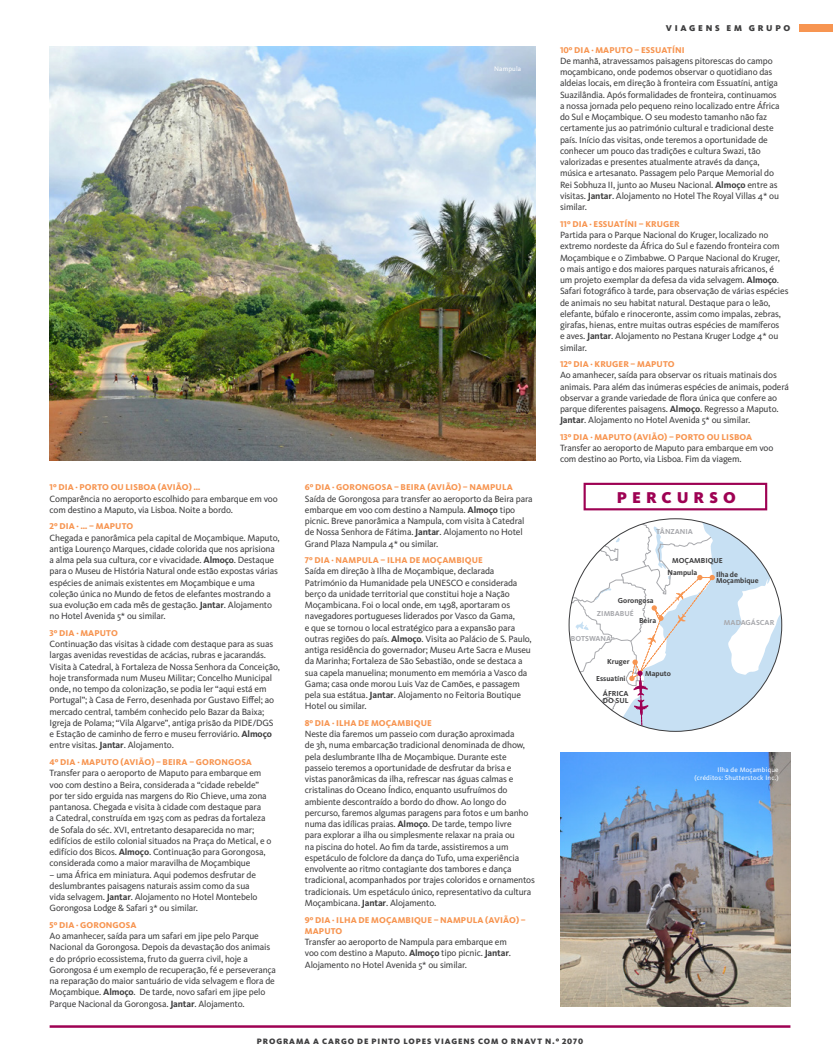
<style>
.page{position:relative;width:833px;height:1063px;background:#fff}
.page>*{position:absolute;margin:0;border:0;box-sizing:border-box;transform-origin:0 0}
.Percurso_Titulo{font:900 16.25px "Kievit OT";letter-spacing:.31em;color:#9e0153}
.Programa_Texto{font:9.38px/11.2px "Kievit OT";letter-spacing:-.015em;color:#3e3e3f}
.Programa_Dias{font:800 8.75px/11.2px "Kievit OT";letter-spacing:.01em;color:#f79551}
.t1{font:900 8.75px "Kievit OT";letter-spacing:.31em;color:#3e3e3f}
.t2{font:900 8.12px "Kievit OT";letter-spacing:.11em;color:#3e3e3f}
.t3{font:700 7.5px/6.2px "Kievit OT";color:#3e3e3f}
.t4{font:700 7.5px "Kievit OT";color:#a8a9ad}
.Legenda{font:6.88px "Kievit OT";letter-spacing:.025em;color:#fff}
.s1{font-weight:700}
</style>
<div class="page">
<img style="left:50px;top:46px;width:485px;height:415px">
<img style="left:560px;top:752px;width:230px;height:254px">
<div style="left:800px;top:25px;width:33px;height:7px;background:#f79551"></div>
<hr style="left:50px;top:1025px;width:740px;height:3px;background:#9e0153">
<div style="left:569px;top:519px;width:212px;height:212px;background:#c7e0f3;border-radius:106px"></div>
<svg style="left:728px;top:561px;width:53px;height:114px"></svg>
<svg style="left:569px;top:519px;width:146px;height:212px"></svg>
<div style="left:583px;top:483px;width:184px;height:27px;background:#fff;border:2px solid #9e0153"></div>
<p class="Programa_Dias" style="left:50px;top:482px;width:152px">1º DIA · PORTO OU LISBOA (AVIÃO) …</p>
<p class="Programa_Texto" style="left:50px;top:493px;width:230px">Comparência no aeroporto escolhido para embarque em voo com destino a Maputo, via Lisboa. Noite a bordo.</p>
<p class="Programa_Dias" style="left:50px;top:521px;width:85px">2º DIA · … – MAPUTO</p>
<p class="Programa_Texto" style="left:50px;top:532px;width:231px">Chegada e panorâmica pela capital de Moçambique. Maputo, antiga Lourenço Marques, cidade colorida que nos aprisiona a alma pela sua cultura, cor e vivacidade. <span class="s1">Almoço</span>. Destaque para o Museu de História Natural onde estão expostas várias espécies de animais existentes em Moçambique e uma coleção única no Mundo de fetos de elefantes mostrando a sua evolução em cada mês de gestação. <span class="s1">Jantar</span>. Alojamento no Hotel Avenida 5* ou similar.</p>
<p class="Programa_Dias" style="left:50px;top:627px;width:70px">3º DIA · MAPUTO</p>
<p class="Programa_Texto" style="left:50px;top:638px;width:232px">Continuação das visitas à cidade com destaque para as suas largas avenidas revestidas de acácias, rubras e jacarandás.<br>Visita à Catedral, à Fortaleza de Nossa Senhora da Conceição, hoje transformada num Museu Militar; Concelho Municipal onde, no tempo da colonização, se podia ler “aqui está em Portugal”; à Casa de Ferro, desenhada por Gustavo Eiffel; ao mercado central, também conhecido pelo Bazar da Baixa; Igreja de Polama; “Vila Algarve”, antiga prisão da PIDE/DGS e Estação de caminho de ferro e museu ferroviário. <span class="s1">Almoço </span>entre visitas. <span class="s1">Jantar</span>. Alojamento.</p>
<p class="Programa_Dias" style="left:50px;top:756px;width:204px">4º DIA · MAPUTO (AVIÃO) – BEIRA – GORONGOSA</p>
<p class="Programa_Texto" style="left:50px;top:767px;width:223px">Transfer para o aeroporto de Maputo para embarque em voo com destino a Beira, considerada a “cidade rebelde” por ter sido erguida nas margens do Rio Chieve, uma zona pantanosa. Chegada e visita à cidade com destaque para<br>a Catedral, construída em 1925 com as pedras da fortaleza de Sofala do séc. XVI, entretanto desaparecida no mar; edifícios de estilo colonial situados na Praça do Metical, e o edifício dos Bicos. <span class="s1">Almoço</span>. Continuação para Gorongosa, considerada como a maior maravilha de Moçambique</p>
<p class="Programa_Texto" style="left:50px;top:869px;width:209px">– uma África em miniatura. Aqui podemos desfrutar de deslumbrantes paisagens naturais assim como da sua vida selvagem. <span class="s1">Jantar</span>. Alojamento no Hotel Montebelo Gorongosa Lodge &amp; Safari 3* ou similar.</p>
<p class="Programa_Dias" style="left:50px;top:919px;width:88px">5º DIA · GORONGOSA</p>
<p class="Programa_Texto" style="left:50px;top:930px;width:228px">Ao amanhecer, saída para um safari em jipe pelo Parque Nacional da Gorongosa. Depois da devastação dos animais e do próprio ecossistema, fruto da guerra civil, hoje a Gorongosa é um exemplo de recuperação, fé e perseverança na reparação do maior santuário de vida selvagem e flora de Moçambique. <span class="s1">Almoço</span>. De tarde, novo safari em jipe pelo Parque Nacional da Gorongosa. <span class="s1">Jantar</span>. Alojamento.</p>
<p class="Legenda" style="left:494px;top:65px;width:29px">Nampula</p>
<p class="Programa_Dias" style="left:305px;top:482px;width:209px">6º DIA · GORONGOSA – BEIRA (AVIÃO) – NAMPULA</p>
<p class="Programa_Texto" style="left:305px;top:493px;width:229px">Saída de Gorongosa para transfer ao aeroporto da Beira para embarque em voo com destino a Nampula. <span class="s1">Almoço</span> tipo picnic. Breve panorâmica a Nampula, com visita à Catedral de Nossa Senhora de Fátima. <span class="s1">Jantar</span>. Alojamento no Hotel Grand Plaza Nampula 4* ou similar.</p>
<p class="Programa_Dias" style="left:305px;top:554px;width:180px">7º DIA · NAMPULA – ILHA DE MOÇAMBIQUE</p>
<p class="Programa_Texto" style="left:305px;top:566px;width:228px">Saída em direção à Ilha de Moçambique, declarada Património da Humanidade pela UNESCO e considerada berço da unidade territorial que constitui hoje a Nação Moçambicana. Foi o local onde, em 1498, aportaram os navegadores portugueses liderados por Vasco da Gama,<br>e que se tornou o local estratégico para a expansão para outras regiões do país. <span class="s1">Almoço</span>. Visita ao Palácio de S. Paulo, antiga residência do governador; Museu Arte Sacra e Museu da Marinha; Fortaleza de São Sebastião, onde se destaca a sua capela manuelina; monumento em memória a Vasco da Gama; casa onde morou Luis Vaz de Camões, e passagem pela sua estátua. <span class="s1">Jantar</span>. Alojamento no Feitoria Boutique Hotel ou similar.</p>
<p class="Programa_Dias" style="left:305px;top:717px;width:128px">8º DIA · ILHA DE MOÇAMBIQUE</p>
<p class="Programa_Texto" style="left:305px;top:728px;width:232px">Neste dia faremos um passeio com duração aproximada<br>de 3h, numa embarcação tradicional denominada de dhow, pela deslumbrante Ilha de Moçambique. Durante este passeio teremos a oportunidade de desfrutar da brisa e vistas panorâmicas da ilha, refrescar nas águas calmas e cristalinas do Oceano Índico, enquanto usufruímos do ambiente descontraído a bordo do dhow. Ao longo do percurso, faremos algumas paragens para fotos e um banho numa das idílicas praias. <span class="s1">Almoço</span>. De tarde, tempo livre<br>para explorar a ilha ou simplesmente relaxar na praia ou<br>na piscina do hotel. Ao fim da tarde, assistiremos a um espetáculo de folclore da dança do Tufo, uma experiência envolvente ao ritmo contagiante dos tambores e dança tradicional, acompanhados por trajes coloridos e ornamentos tradicionais. Um espetáculo único, representativo da cultura Moçambicana. <span class="s1">Jantar</span>. Alojamento.</p>
<p class="Programa_Dias" style="left:305px;top:914px;width:222px">9º DIA · ILHA DE MOÇAMBIQUE – NAMPULA (AVIÃO) –<br>MAPUTO</p>
<p class="Programa_Texto" style="left:305px;top:936px;width:208px">Transfer ao aeroporto de Nampula para embarque em voo com destino a Maputo. <span class="s1">Almoço</span> tipo picnic. <span class="s1">Jantar</span>.<br>Alojamento no Hotel Avenida 5* ou similar.</p>
<p class="t1" style="left:666px;top:23px;width:126px">VIAGENS EM GRUPO</p>
<p class="Programa_Dias" style="left:560px;top:44px;width:126px">10º DIA · MAPUTO – ESSUATÍNI</p>
<p class="Programa_Texto" style="left:560px;top:55px;width:221px">De manhã, atravessamos paisagens pitorescas do campo moçambicano, onde podemos observar o quotidiano das aldeias locais, em direção à fronteira com Essuatíni, antiga Suazilândia. Após formalidades de fronteira, continuamos a nossa jornada pelo pequeno reino localizado entre África do Sul e Moçambique. O seu modesto tamanho não faz certamente jus ao património cultural e tradicional deste país. Início das visitas, onde teremos a oportunidade de conhecer um pouco das tradições e cultura Swazi, tão valorizadas e presentes atualmente através da dança, música e artesanato. Passagem pelo Parque Memorial do Rei Sobhuza II, junto ao Museu Nacional. <span class="s1">Almoço</span> entre as visitas. <span class="s1">Jantar</span>. Alojamento no Hotel The Royal Villas 4* ou similar.</p>
<p class="Programa_Dias" style="left:560px;top:218px;width:121px">11º DIA · ESSUATÍNI – KRUGER</p>
<p class="Programa_Texto" style="left:560px;top:229px;width:230px">Partida para o Parque Nacional do Kruger, localizado no extremo nordeste da África do Sul e fazendo fronteira com Moçambique e o Zimbabwe. O Parque Nacional do Kruger,<br>o mais antigo e dos maiores parques naturais africanos, é um projeto exemplar da defesa da vida selvagem. <span class="s1">Almoço</span>.<br>Safari fotográfico à tarde, para observação de várias espécies de animais no seu habitat natural. Destaque para o leão, elefante, búfalo e rinoceronte, assim como impalas, zebras, girafas, hienas, entre muitas outras espécies de mamíferos<br>e aves. <span class="s1">Jantar</span>. Alojamento no Pestana Kruger Lodge 4* ou similar.</p>
<p class="Programa_Dias" style="left:560px;top:358px;width:116px">12º DIA · KRUGER – MAPUTO</p>
<p class="Programa_Texto" style="left:560px;top:369px;width:230px">Ao amanhecer, saída para observar os rituais matinais dos animais. Para além das inúmeras espécies de animais, poderá observar a grande variedade de flora única que confere ao parque diferentes paisagens. <span class="s1">Almoço</span>. Regresso a Maputo.<br><span class="s1">Jantar</span>. Alojamento no Hotel Avenida 5* ou similar.</p>
<p class="Programa_Dias" style="left:560px;top:431px;width:194px">13º DIA · MAPUTO (AVIÃO) – PORTO OU LISBOA</p>
<p class="Programa_Texto" style="left:560px;top:442px;width:215px">Transfer ao aeroporto de Maputo para embarque em voo com destino ao Porto, via Lisboa. Fim da viagem.</p>
<p class="Percurso_Titulo" style="left:617px;top:488px;width:120px">PERCURSO</p>
<p class="t4" style="left:656px;top:527px;width:38px">TÂNZANIA</p>
<p class="t3" style="left:672px;top:557px;width:52px">MOÇAMBIQUE</p>
<p class="t3" style="left:667px;top:569px;width:31px">Nampula</p>
<p class="t3" style="left:618px;top:598px;width:37px">Gorongosa</p>
<p class="t3" style="left:639px;top:617px;width:19px">Beira</p>
<p class="t3" style="left:607px;top:658px;width:24px">Kruger</p>
<p class="t3" style="left:645px;top:670px;width:27px">Maputo</p>
<p class="t4" style="left:597px;top:609px;width:38px">ZIMBABUÉ</p>
<p class="t4" style="left:571px;top:634px;width:42px">BOTSWANA</p>
<p class="t3" style="left:596px;top:675px;width:31px">Essuatíni</p>
<p class="t3" style="left:603px;top:689px;width:27px;line-height:7.5px">ÁFRICA<br>DO SUL</p>
<p class="t3" style="left:716px;top:571px;width:44px">Ilha de<br>Moçambique</p>
<p class="t4" style="left:724px;top:618px;width:52px">MADAGÁSCAR</p>
<p class="Legenda" style="left:717px;top:765px;width:63px">Ilha de Moçambique</p>
<p class="Legenda" style="left:694px;top:774px;width:86px">(créditos: Shutterstock Inc.)</p>
<p class="t2" style="left:257px;top:1036px;width:328px">PROGRAMA A CARGO DE PINTO LOPES VIAGENS COM O RNAVT N.º 2070</p>
</div>
